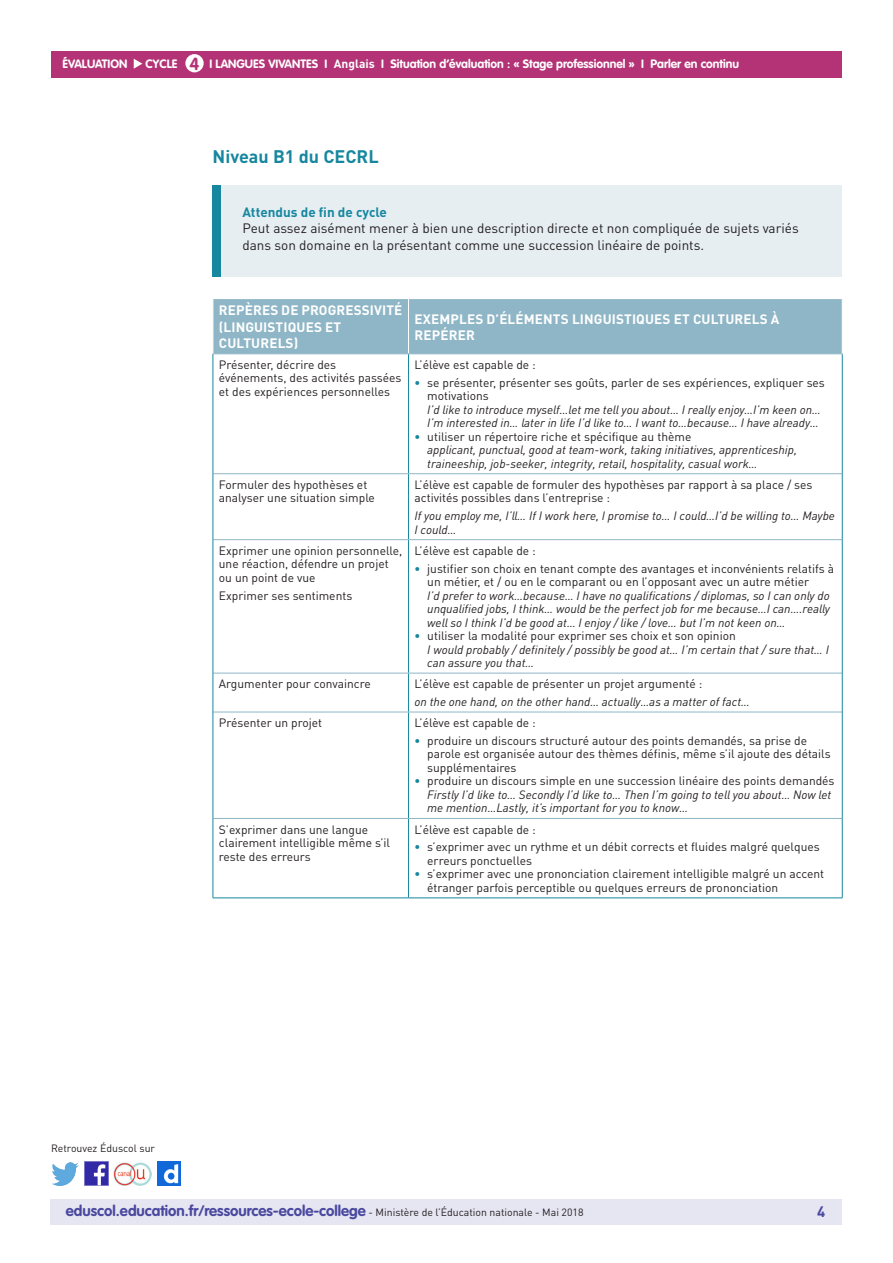
<style>
.page{position:relative;width:893px;height:1263px;background:#fff}
.page>*{position:absolute;margin:0;border:0;box-sizing:border-box;transform-origin:0 0}
._04_Titre_de_niveau{font:700 18px "DIN Pro";color:#16879f}
.t1{font:700 17.25px "VAG Rounded Std";color:#b43376}
.t2{font:700 15px "VAG Rounded Std";color:#4a489e}
.t3{font:700 15px "DIN Pro";color:#4a489e}
._15_texte_encadré{font:13.5px/16.5px "DIN Pro";color:#231f20}
.Titre_têtière_tablea{font:700 13.5px/16.2px "DIN Pro";letter-spacing:.01em;color:#fff}
._15_Titre_encadré{font:700 13.5px "DIN Pro";color:#16879f}
.Texte_courant_tablea{font:italic 12px/13.5px "DIN Pro";color:#231f20}
.Texte_courant_tablea-2{font:12px/13.5px "DIN Pro";color:#231f20}
.t4{font:700 12px "VAG Rounded Std";color:#fff}
.t5{font:10.5px "DIN Pro";color:#231f20}
.s1{font-family:"DIN Pro"}
.s2{font-weight:700;font-style:normal;color:#16879f}
.s3{font-style:normal}
.s4{font-weight:700;color:#16879f}
.s5{font-family:"DIN Pro";font-weight:400;font-size:10.5px;color:#231f20}
</style>
<div class="page">
<div style="left:50px;top:1199px;width:791px;height:26px;background:#e6e5f2"></div>
<div style="left:51px;top:51px;width:791px;height:27px;background:#b43376"></div>
<svg style="left:134px;top:59px;width:8px;height:10px"></svg>
<div style="left:185px;top:54px;width:19px;height:18px;background:#fff;border-radius:50%"></div>
<img style="left:85px;top:1162px;width:23px;height:23px">
<img style="left:51px;top:1163px;width:28px;height:22px">
<img style="left:158px;top:1162px;width:22px;height:23px">
<img style="left:114px;top:1163px;width:38px;height:22px">
<div style="left:214px;top:299px;width:628px;height:54px;background:#8fb6c6"></div>
<hr style="left:408px;top:299px;width:1px;height:54px;background:#fff">
<hr style="left:408px;top:354px;width:1px;height:119px;background:#16879f">
<hr style="left:408px;top:474px;width:1px;height:65px;background:#16879f">
<hr style="left:408px;top:540px;width:1px;height:133px;background:#16879f">
<hr style="left:408px;top:673px;width:1px;height:39px;background:#16879f">
<hr style="left:408px;top:712px;width:1px;height:106px;background:#16879f">
<hr style="left:408px;top:819px;width:1px;height:78px;background:#16879f">
<hr style="left:213px;top:473px;width:195px;height:1px;background:#8fb6c6">
<hr style="left:408px;top:473px;width:434px;height:1px;background:#8fb6c6">
<hr style="left:213px;top:539px;width:195px;height:1px;background:#8fb6c6">
<hr style="left:408px;top:539px;width:434px;height:1px;background:#8fb6c6">
<hr style="left:213px;top:673px;width:195px;height:1px;background:#8fb6c6">
<hr style="left:408px;top:673px;width:434px;height:1px;background:#8fb6c6">
<hr style="left:213px;top:712px;width:195px;height:1px;background:#8fb6c6">
<hr style="left:408px;top:712px;width:434px;height:1px;background:#8fb6c6">
<hr style="left:213px;top:818px;width:195px;height:1px;background:#8fb6c6">
<hr style="left:408px;top:818px;width:434px;height:1px;background:#8fb6c6">
<hr style="left:213px;top:354px;width:1px;height:120px;background:#16879f">
<hr style="left:842px;top:354px;width:1px;height:120px;background:#16879f">
<hr style="left:213px;top:474px;width:1px;height:66px;background:#16879f">
<hr style="left:842px;top:474px;width:1px;height:66px;background:#16879f">
<hr style="left:213px;top:540px;width:1px;height:133px;background:#16879f">
<hr style="left:842px;top:540px;width:1px;height:133px;background:#16879f">
<hr style="left:213px;top:673px;width:1px;height:39px;background:#16879f">
<hr style="left:842px;top:673px;width:1px;height:39px;background:#16879f">
<hr style="left:213px;top:712px;width:1px;height:106px;background:#16879f">
<hr style="left:842px;top:712px;width:1px;height:106px;background:#16879f">
<hr style="left:213px;top:818px;width:1px;height:79px;background:#16879f">
<hr style="left:842px;top:818px;width:1px;height:79px;background:#16879f">
<hr style="left:213px;top:897px;width:195px;height:1px;background:#16879f">
<hr style="left:408px;top:897px;width:434px;height:1px;background:#16879f">
<hr style="left:213px;top:353px;width:195px;height:1px;background:#8fb6c6">
<hr style="left:408px;top:353px;width:434px;height:1px;background:#8fb6c6">
<div style="left:213px;top:185px;width:629px;height:91px;background:#e6eef2"></div>
<div style="left:213px;top:185px;width:8px;height:91px;background:#16879f"></div>
<p class="t4" style="left:63px;top:57px;width:66px">ÉVALUATION</p>
<p class="t4" style="left:146px;top:57px;width:33px">CYCLE</p>
<p class="t4" style="left:210px;top:57px;width:119px">I LANGUES VIVANTES I</p>
<h2 class="t1" style="left:190px;top:53px;width:11px">4</h2>
<p class="t4" style="left:334px;top:57px;width:407px"><span class="s1">Anglais</span> I Situation d’évaluation : « Stage professionnel » I Parler en continu</p>
<p class="_04_Titre_de_niveau" style="left:213px;top:144px;width:168px">Niveau B1 du CECRL</p>
<p class="_15_Titre_encadré" style="left:242px;top:203px;width:146px">Attendus de fin de cycle</p>
<p class="_15_texte_encadré" style="left:242px;top:220px;width:558px">Peut assez aisément mener à bien une description directe et non compliquée de sujets variés dans son domaine en la présentant comme une succession linéaire de points.</p>
<p class="Titre_têtière_tablea" style="left:219px;top:302px;width:185px">REPÈRES DE PROGRESSIVITÉ (LINGUISTIQUES ET<br>CULTURELS)</p>
<p class="Titre_têtière_tablea" style="left:415px;top:310px;width:366px">EXEMPLES D’ÉLÉMENTS LINGUISTIQUES ET CULTURELS À<br>REPÉRER</p>
<p class="Texte_courant_tablea-2" style="left:219px;top:358px;width:184px">Présenter, décrire des événements, des activités passées et des expériences personnelles</p>
<p class="Texte_courant_tablea-2" style="left:414px;top:358px;width:123px">L’élève est capable de :</p>
<p class="Texte_courant_tablea" style="left:427px;top:375px;width:399px;text-indent:-13px"><span class="s2">•</span> <span class="s3">se présenter, présenter ses goûts, parler de ses expériences, expliquer ses motivations<br></span>I’d like to introduce myself…let me tell you about… I really enjoy…I’m keen on… I’m interested in… later in life I’d like to… I want to…because… I have already…</p>
<p class="Texte_courant_tablea" style="left:427px;top:429px;width:371px;text-indent:-13px"><span class="s2">•</span> <span class="s3">utiliser un répertoire riche et spécifique au thème<br></span>applicant, punctual, good at team-work, taking initiatives, apprenticeship, traineeship, job-seeker, integrity, retail, hospitality, casual work…</p>
<p class="Texte_courant_tablea-2" style="left:219px;top:478px;width:158px">Formuler des hypothèses et analyser une situation simple</p>
<p class="Texte_courant_tablea-2" style="left:414px;top:478px;width:400px">L’élève est capable de formuler des hypothèses par rapport à sa place / ses activités possibles dans l’entreprise :</p>
<p class="Texte_courant_tablea" style="left:414px;top:509px;width:422px">If you employ me, I’ll… If I work here, I promise to… I could…I’d be willing to… Maybe<br>I could…</p>
<p class="Texte_courant_tablea-2" style="left:219px;top:543px;width:185px">Exprimer une opinion personnelle, une réaction, défendre un projet ou un point de vue</p>
<p class="Texte_courant_tablea-2" style="left:219px;top:588px;width:135px">Exprimer ses sentiments</p>
<p class="Texte_courant_tablea-2" style="left:414px;top:543px;width:123px">L’élève est capable de :</p>
<p class="Texte_courant_tablea" style="left:427px;top:561px;width:408px;text-indent:-13px"><span class="s2">•</span> <span class="s3">justifier son choix en tenant compte des avantages et inconvénients relatifs à un métier, et / ou en le comparant ou en l’opposant avec un autre métier<br></span>I’d prefer to work…because… I have no qualifications / diplomas, so I can only do unqualified jobs, I think… would be the perfect job for me because…I can….really well so I think I’d be good at… I enjoy / like / love… but I’m not keen on…</p>
<p class="Texte_courant_tablea" style="left:427px;top:629px;width:403px;text-indent:-13px"><span class="s2">•</span> <span class="s3">utiliser la modalité pour exprimer ses choix et son opinion<br></span>I would probably / definitely / possibly be good at… I’m certain that / sure that… I can assure you that…</p>
<p class="Texte_courant_tablea-2" style="left:219px;top:677px;width:153px">Argumenter pour convaincre</p>
<p class="Texte_courant_tablea-2" style="left:414px;top:677px;width:289px">L’élève est capable de présenter un projet argumenté :</p>
<p class="Texte_courant_tablea" style="left:414px;top:695px;width:337px">on the one hand, on the other hand… actually…as a matter of fact…</p>
<p class="Texte_courant_tablea-2" style="left:219px;top:716px;width:105px">Présenter un projet</p>
<p class="Texte_courant_tablea-2" style="left:414px;top:716px;width:123px">L’élève est capable de :</p>
<p class="Texte_courant_tablea-2" style="left:427px;top:734px;width:405px;text-indent:-13px"><span class="s4">•</span> produire un discours structuré autour des points demandés, sa prise de parole est organisée autour des thèmes définis, même s’il ajoute des détails supplémentaires</p>
<p class="Texte_courant_tablea" style="left:427px;top:774px;width:409px;text-indent:-13px"><span class="s2">•</span> <span class="s3">produire un discours simple en une succession linéaire des points demandés<br></span>Firstly I’d like to… Secondly I’d like to… Then I’m going to tell you about… Now let me mention…Lastly, it’s important for you to know…</p>
<p class="Texte_courant_tablea-2" style="left:219px;top:822px;width:173px">S’exprimer dans une langue clairement intelligible même s’il reste des erreurs</p>
<p class="Texte_courant_tablea-2" style="left:414px;top:822px;width:123px">L’élève est capable de :</p>
<p class="Texte_courant_tablea-2" style="left:427px;top:840px;width:394px;text-indent:-13px"><span class="s4">•</span> s’exprimer avec un rythme et un débit corrects et fluides malgré quelques erreurs ponctuelles</p>
<p class="Texte_courant_tablea-2" style="left:427px;top:867px;width:398px;text-indent:-13px"><span class="s4">•</span> s’exprimer avec une prononciation clairement intelligible malgré un accent étranger parfois perceptible ou quelques erreurs de prononciation</p>
<p class="t5" style="left:51px;top:1141px;width:106px">Retrouvez Éduscol sur</p>
<p class="t2" style="left:66px;top:1202px;width:519px">eduscol.education.fr/ressources-ecole-college <span class="s5">- Ministère de l’Éducation nationale - Mai 2018</span></p>
<p class="t3" style="left:817px;top:1201px;width:10px">4</p>
</div>
